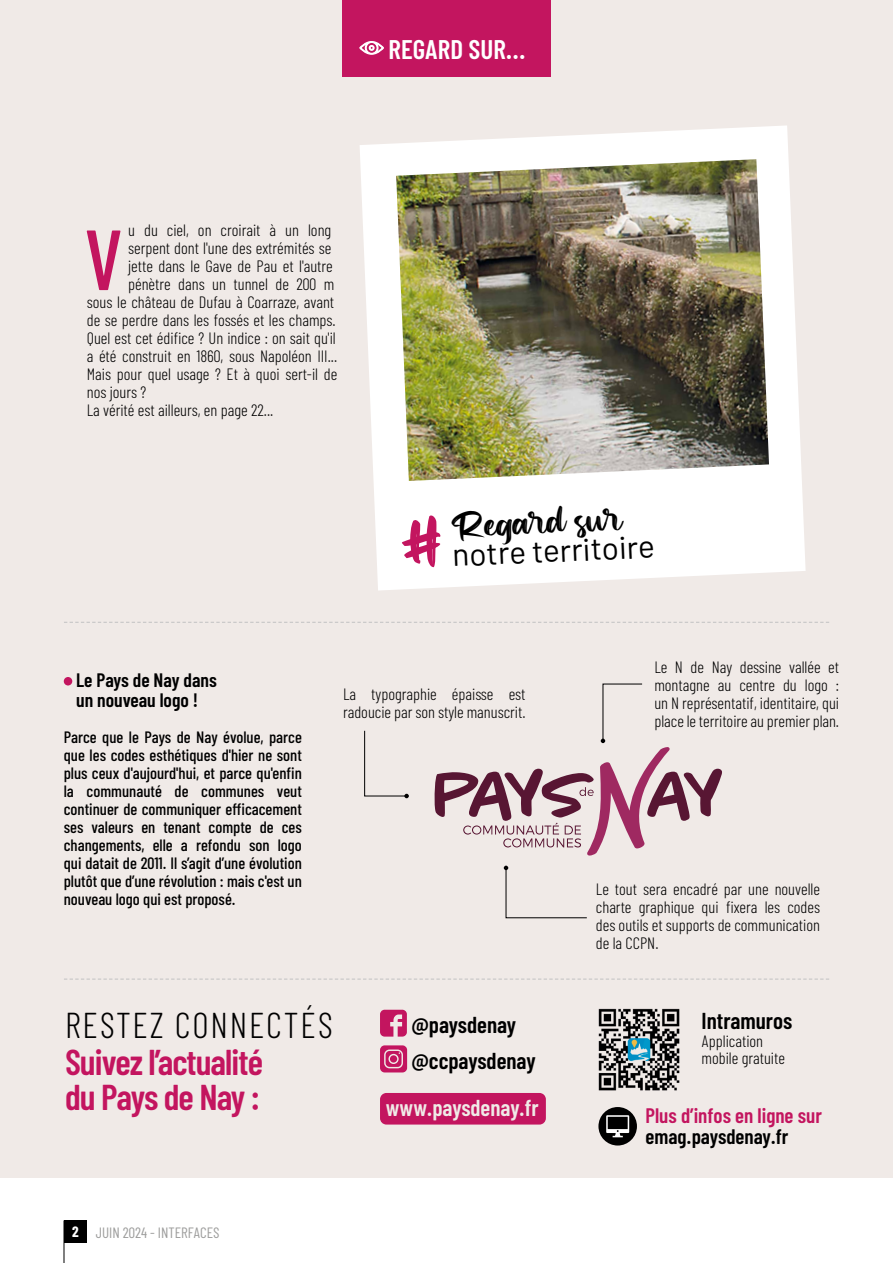
<style>
.page{position:relative;width:893px;height:1263px;background:#fff}
.page>*{position:absolute;margin:0;border:0;box-sizing:border-box;transform-origin:0 0}
.t1{font:500 85.2px "Barlow Condensed";color:#c3155f}
.t2{font:39.6px "Shakies";color:#000}
.t3{font:600 36px/34.5px "Barlow Condensed";letter-spacing:-.025em;color:#c3155f}
.t4{font:300 36px "Barlow Condensed";letter-spacing:.05em;color:#000}
.t5{font:31.65px "Barlow";color:#000}
.t6{font:600 27px "Barlow Condensed";color:#fff}
.t7{font:600 23.1px "Barlow Condensed";color:#000}
.t8{font:600 23.1px "Barlow Condensed";color:#f0eae7}
.t9{font:600 21px "Barlow Condensed";color:#c3155f}
.t10{font:600 21px "Barlow Condensed";color:#000}
.t11{font:600 19.5px/19.5px "Barlow Condensed";color:#000}
.t12{font:300 16.5px/18px "Barlow Condensed";color:#000}
.t13{font:500 16.5px/18px "Barlow Condensed";color:#000;text-align:justify}
.t14{font:15px "Barlow Condensed";color:#9d9d9c}
.s1{font-weight:700;color:#fff}
</style>
<div class="page">
<hr style="left:64px;top:1220px;width:1px;height:43px;background:#000">
<div style="left:64px;top:1220px;width:23px;height:23px;background:#000"></div>
<div style="left:0;top:0;width:893px;height:1178px;background:#f0eae7"></div>
<div style="left:342px;top:0;width:209px;height:77px;background:#c3155f"></div>
<div style="left:380px;top:1093px;width:166px;height:31px;background:#c3155f;border-radius:6px"></div>
<svg style="left:380px;top:1010px;width:27px;height:26px"></svg>
<svg style="left:360px;top:41px;width:24px;height:14px"></svg>
<svg style="left:64px;top:978px;width:765px;height:2px"></svg>
<svg style="left:64px;top:622px;width:765px;height:1px"></svg>
<svg style="left:360px;top:125px;width:446px;height:465px;fill:#fff"></svg>
<img style="left:396px;top:159px;width:373px;height:322px">
<svg style="left:380px;top:1045px;width:27px;height:27px"></svg>
<img style="left:598px;top:1008px;width:82px;height:83px">
<div style="left:598px;top:1107px;width:39px;height:38px;background:#000;border-radius:50%"></div>
<svg style="left:606px;top:1115px;width:23px;height:22px"></svg>
<div style="left:64px;top:677px;width:8px;height:8px;background:#c3155f;border-radius:50%"></div>
<svg style="left:434px;top:683px;width:288px;height:172px"></svg>
<svg style="left:364px;top:730px;width:45px;height:68px"></svg>
<svg style="left:504px;top:866px;width:83px;height:52px"></svg>
<div style="left:401px;top:515px;width:41px;height:53px;background:#fff"></div>
<h3 class="t6" style="left:389px;top:32px;width:139px">REGARD SUR...</h3>
<h1 class="t1" style="left:84px;top:206px;width:40px">V</h1>
<p class="t12" style="left:128px;top:221px;width:205px">u du ciel, on croirait à un long</p>
<p class="t12" style="left:128px;top:239px;width:205px">serpent dont l'une des extrémités se</p>
<p class="t12" style="left:128px;top:257px;width:206px">jette dans le Gave de Pau et l'autre</p>
<p class="t12" style="left:128px;top:275px;width:208px">pénètre dans un tunnel de 200 m</p>
<p class="t12" style="left:87px;top:293px;width:249px">sous le château de Dufau à Coarraze, avant</p>
<p class="t12" style="left:87px;top:311px;width:250px">de se perdre dans les fossés et les champs.</p>
<p class="t12" style="left:87px;top:329px;width:251px">Quel est cet édifice ? Un indice : on sait qu'il</p>
<p class="t12" style="left:87px;top:347px;width:252px">a été construit en 1860, sous Napoléon III...</p>
<p class="t12" style="left:87px;top:365px;width:252px">Mais pour quel usage ? Et à quoi sert-il de</p>
<p class="t12" style="left:87px;top:383px;width:61px">nos jours ?</p>
<p class="t12" style="left:87px;top:401px;width:188px">La vérité est ailleurs, en page 22...</p>
<h2 class="t2" style="left:450px;top:503px;width:173px;rotate:-3deg">Regard sur</h2>
<h3 class="t5" style="left:451px;top:536px;width:204px;rotate:-3deg">notre territoire</h3>
<p class="t11" style="left:76px;top:670px;width:142px">Le Pays de Nay dans un nouveau logo !</p>
<p class="t13" style="left:64px;top:727px;width:240px">Parce que le Pays de Nay évolue, parce que les codes esthétiques d'hier ne sont plus ceux d'aujourd'hui, et parce qu'enfin la communauté de communes veut continuer de communiquer efficacement ses valeurs en tenant compte de ces changements, elle a refondu son logo qui datait de 2011. Il s’agit d’une évolution plutôt que d’une révolution : mais c'est un nouveau logo qui est proposé.</p>
<p class="t12" style="left:343px;top:685px;width:184px">La typographie épaisse est radoucie par son style manuscrit.</p>
<h3 class="t4" style="left:65px;top:1002px;width:269px">RESTEZ CONNECTÉS</h3>
<h3 class="t3" style="left:65px;top:1044px;width:200px">Suivez l’actualité du Pays de Nay :</h3>
<h3 class="t7" style="left:411px;top:1011px;width:106px">@paysdenay</h3>
<h3 class="t7" style="left:411px;top:1046px;width:126px">@ccpaysdenay</h3>
<h3 class="t8" style="left:386px;top:1093px;width:155px">www.paysdenay.fr</h3>
<p class="t14" style="left:72px;top:1223px;width:149px"><span class="s1">2</span> JUIN 2024 - INTERFACES</p>
<p class="t12" style="left:654px;top:658px;width:186px;text-align:justify">Le N de Nay dessine vallée et montagne au centre du logo : un N représentatif, identitaire, qui place le territoire au premier plan.</p>
<p class="t12" style="left:596px;top:879px;width:226px;text-align:justify">Le tout sera encadré par une nouvelle charte graphique qui fixera les codes des outils et supports de communication de la CCPN.</p>
<h3 class="t7" style="left:701px;top:1007px;width:92px">Intramuros</h3>
<p class="t12" style="left:701px;top:1032px;width:85px;line-height:17.5px">Application mobile gratuite</p>
<p class="t9" style="left:645px;top:1102px;width:178px">Plus d’infos en ligne sur</p>
<p class="t10" style="left:645px;top:1123px;width:145px">emag.paysdenay.fr</p>
</div>
